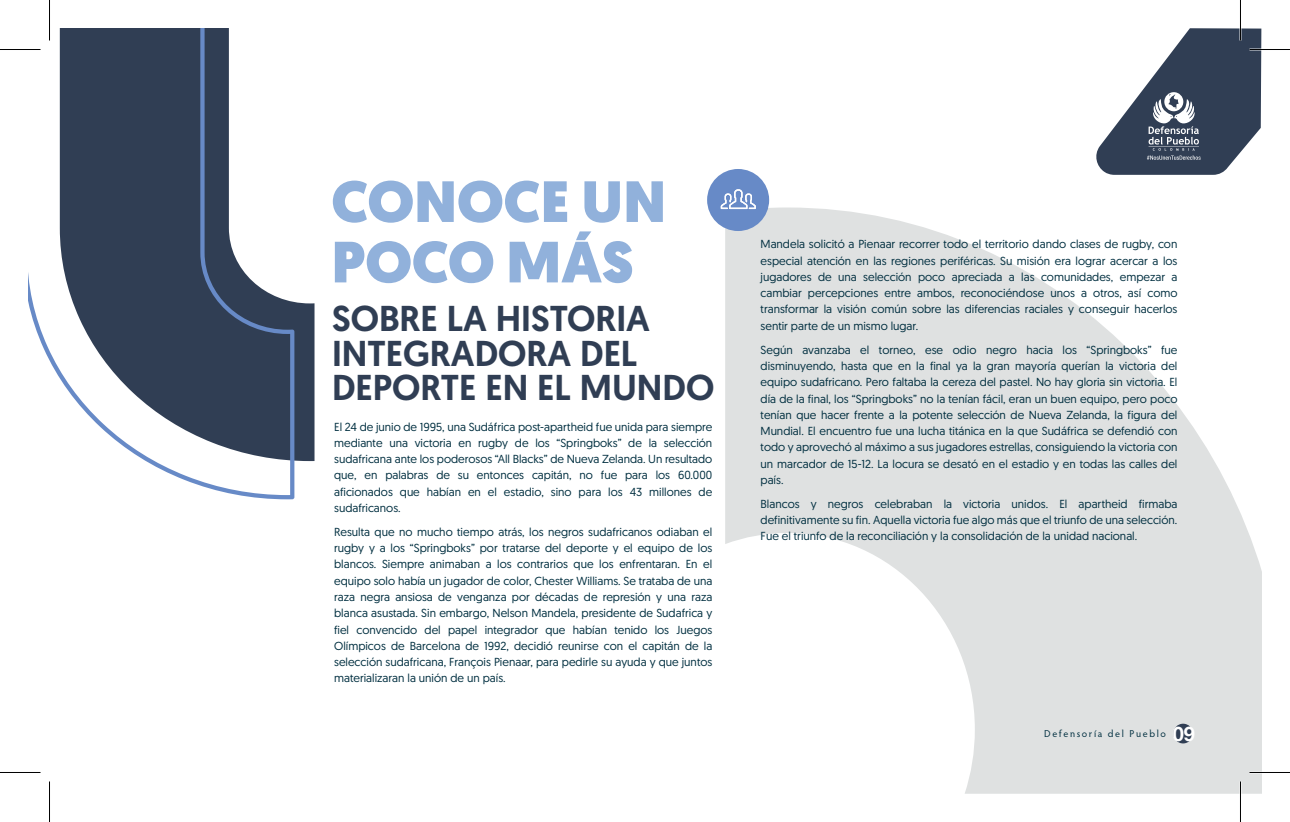
<style>
.page{position:relative;width:1290px;height:822px;background:#fff}
.page>*{position:absolute;margin:0;border:0;box-sizing:border-box;transform-origin:0 0}
.t1{font:900 58.05px/60.4px "Geomanist";color:#91b1db}
.t2{font:500 35.85px/34.3px "Geomanist";color:#303e54}
.t3{font:11.7px/16.4px "Geomanist";color:#012f40;text-align:justify}
.t4{font:10.05px "Hypatia Sans Pro";letter-spacing:.16em;color:#012f40}
.s1{font-family:"Helvetica Neue";font-weight:700;font-size:19.95px;color:#fff}
</style>
<div class="page">
<svg style="left:725px;top:207px;width:536px;height:587px;fill:#dfe1e1"></svg>
<div style="left:294px;top:302px;width:20px;height:159px;background:#303e54"></div>
<svg style="left:28px;top:28px;width:266px;height:471px;fill:#303e54"></svg>
<svg style="left:1096px;top:28px;width:165px;height:147px"></svg>
<svg style="left:707px;top:169px;width:62px;height:62px"></svg>
<div style="left:1173px;top:724px;width:20px;height:19px;background:#303e54;border-radius:50%"></div>
<hr style="left:1249px;top:771px;width:41px;height:2px;background:#fff">
<hr style="left:1239px;top:0;width:2px;height:41px;background:#fff">
<hr style="left:1239px;top:781px;width:2px;height:41px;background:#fff">
<hr style="left:0;top:49px;width:40px;height:1px;background:#000">
<hr style="left:1249px;top:49px;width:41px;height:1px;background:#000">
<hr style="left:0;top:772px;width:40px;height:1px;background:#000">
<hr style="left:1249px;top:772px;width:41px;height:1px;background:#000">
<hr style="left:49px;top:0;width:1px;height:41px;background:#000">
<hr style="left:49px;top:781px;width:1px;height:41px;background:#000">
<hr style="left:1240px;top:0;width:1px;height:41px;background:#000">
<hr style="left:1240px;top:781px;width:1px;height:41px;background:#000">
<h1 class="t1" style="left:331px;top:172px;width:336px">CONOCE UN<br>POCO MÁS</h1>
<h2 class="t2" style="left:332px;top:301px;width:384px">SOBRE LA HISTORIA<br>INTEGRADORA DEL<br>DEPORTE EN EL MUNDO</h2>
<p class="t3" style="left:334px;top:418px;width:380px">El 24 de junio de 1995, una Sudáfrica post-apartheid fue unida para siempre mediante una victoria en rugby de los “Springboks” de la selección sudafricana ante los poderosos “All Blacks” de Nueva Zelanda. Un resultado que, en palabras de su entonces capitán, no fue para los 60.000 aficionados que habían en el estadio, sino para los 43 millones de sudafricanos.</p>
<p class="t3" style="left:334px;top:523px;width:380px">Resulta que no mucho tiempo atrás, los negros sudafricanos odiaban el rugby y a los “Springboks” por tratarse del deporte y el equipo de los blancos. Siempre animaban a los contrarios que los enfrentaran. En el equipo solo había un jugador de color, Chester Williams. Se trataba de una raza negra ansiosa de venganza por décadas de represión y una raza blanca asustada. Sin embargo, Nelson Mandela, presidente de Sudafrica y fiel convencido del papel integrador que habían tenido los Juegos Olímpicos de Barcelona de 1992, decidió reunirse con el capitán de la selección sudafricana, François Pienaar, para pedirle su ayuda y que juntos materializaran la unión de un país.</p>
<p class="t3" style="left:760px;top:236px;width:418px">Mandela solicitó a Pienaar recorrer todo el territorio dando clases de rugby, con especial atención en las regiones periféricas. Su misión era lograr acercar a los jugadores de una selección poco apreciada a las comunidades, empezar a cambiar percepciones entre ambos, reconociéndose unos a otros, así como transformar la visión común sobre las diferencias raciales y conseguir hacerlos sentir parte de un mismo lugar.</p>
<p class="t3" style="left:760px;top:341px;width:418px">Según avanzaba el torneo, ese odio negro hacia los “Springboks” fue disminuyendo, hasta que en la final ya la gran mayoría querían la victoria del equipo sudafricano. Pero faltaba la cereza del pastel. No hay gloria sin victoria. El día de la final, los “Springboks” no la tenían fácil, eran un buen equipo, pero poco tenían que hacer frente a la potente selección de Nueva Zelanda, la figura del Mundial. El encuentro fue una lucha titánica en la que Sudáfrica se defendió con todo y aprovechó al máximo a sus jugadores estrellas, consiguiendo la victoria con un marcador de 15-12. La locura se desató en el estadio y en todas las calles del país.</p>
<p class="t3" style="left:760px;top:495px;width:418px">Blancos y negros celebraban la victoria unidos. El apartheid firmaba definitivamente su fin. Aquella victoria fue algo más que el triunfo de una selección.<br>Fue el triunfo de la reconciliación y la consolidación de la unidad nacional.</p>
<p class="t4" style="left:1044px;top:727px;width:152px">Defensoría del Pueblo <span class="s1">09</span></p>
</div>
